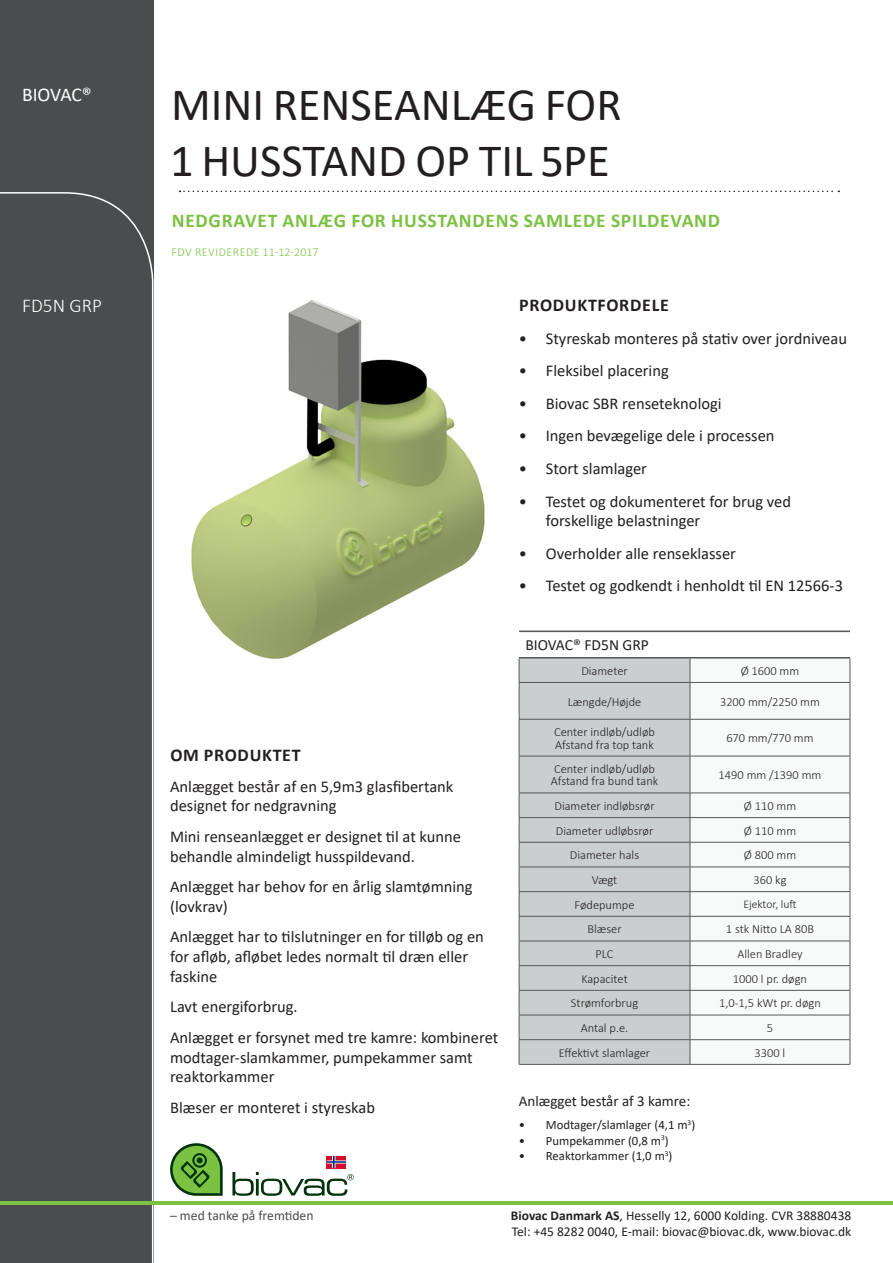
<style>
.page{position:relative;width:893px;height:1263px;background:#fff}
.page>*{position:absolute;margin:0;border:0;box-sizing:border-box;transform-origin:0 0}
.Tittel{font:46.5px "Calibri";color:#231f20}
.Underoverskrift_BOLD{font:700 19.5px "Calibri";letter-spacing:.04em;color:#7bc142}
.t1{font:19.5px "Calibri";letter-spacing:-.01em;color:#fff}
.t2{font:300 19.5px "Calibri";color:#fff}
.t3{font:700 18px "Calibri";letter-spacing:.04em;color:#231f20}
.t4{font:16.5px/19.8px "Calibri";color:#231f20}
.Mellomtittel{font:15.6px "Calibri";color:#231f20}
.t5{font:15px "Calibri";color:#231f20}
.t6{font:13.65px "Calibri";color:#4b4c4d}
.t7{font:13.5px "Calibri";color:#231f20}
.t8{font:12.75px "Calibri";color:#231f20}
.t9{font:300 12.45px "Calibri";color:#231f20}
.Underoverskrift_BOLD-2{font:300 12px "Calibri";letter-spacing:.04em;color:#7bc142}
.t10{font:300 11.7px "Calibri";color:#231f20}
.s1{font-weight:700}
</style>
<div class="page">
<div style="left:0;top:0;width:153px;height:1263px;background:#4b4c4d"></div>
<svg style="left:0;top:191px;width:154px;height:1072px"></svg>
<svg style="left:179px;top:191px;width:660px;height:1px"></svg>
<div style="left:520px;top:658px;width:170px;height:406px;background:#cbcecf"></div>
<svg style="left:691px;top:658px;width:159px;height:406px"></svg>
<svg style="left:519px;top:658px;width:1px;height:24px"></svg>
<svg style="left:690px;top:658px;width:1px;height:24px"></svg>
<svg style="left:850px;top:658px;width:1px;height:24px"></svg>
<hr style="left:519px;top:682px;width:171px;height:1px;background:#57585a">
<hr style="left:519px;top:683px;width:1px;height:36px;background:#57585a">
<hr style="left:690px;top:682px;width:160px;height:1px;background:#57585a">
<hr style="left:690px;top:683px;width:1px;height:36px;background:#57585a">
<hr style="left:850px;top:683px;width:1px;height:36px;background:#57585a">
<hr style="left:519px;top:719px;width:171px;height:1px;background:#57585a">
<hr style="left:519px;top:719px;width:1px;height:37px;background:#57585a">
<hr style="left:690px;top:719px;width:160px;height:1px;background:#57585a">
<hr style="left:690px;top:719px;width:1px;height:37px;background:#57585a">
<hr style="left:850px;top:719px;width:1px;height:37px;background:#57585a">
<hr style="left:519px;top:756px;width:171px;height:1px;background:#57585a">
<hr style="left:519px;top:756px;width:1px;height:37px;background:#57585a">
<hr style="left:690px;top:756px;width:160px;height:1px;background:#57585a">
<hr style="left:690px;top:756px;width:1px;height:37px;background:#57585a">
<hr style="left:850px;top:756px;width:1px;height:37px;background:#57585a">
<hr style="left:519px;top:793px;width:171px;height:1px;background:#57585a">
<hr style="left:690px;top:793px;width:160px;height:1px;background:#57585a">
<hr style="left:519px;top:817px;width:171px;height:1px;background:#57585a">
<hr style="left:690px;top:817px;width:160px;height:1px;background:#57585a">
<hr style="left:519px;top:842px;width:171px;height:1px;background:#57585a">
<hr style="left:690px;top:842px;width:160px;height:1px;background:#57585a">
<hr style="left:519px;top:867px;width:171px;height:1px;background:#57585a">
<hr style="left:690px;top:867px;width:160px;height:1px;background:#57585a">
<hr style="left:519px;top:891px;width:171px;height:1px;background:#57585a">
<hr style="left:690px;top:891px;width:160px;height:1px;background:#57585a">
<hr style="left:519px;top:916px;width:171px;height:1px;background:#57585a">
<hr style="left:690px;top:916px;width:160px;height:1px;background:#57585a">
<hr style="left:519px;top:941px;width:171px;height:1px;background:#57585a">
<hr style="left:690px;top:941px;width:160px;height:1px;background:#57585a">
<hr style="left:519px;top:965px;width:171px;height:1px;background:#57585a">
<hr style="left:690px;top:965px;width:160px;height:1px;background:#57585a">
<hr style="left:519px;top:990px;width:171px;height:1px;background:#57585a">
<hr style="left:690px;top:990px;width:160px;height:1px;background:#57585a">
<hr style="left:519px;top:1015px;width:171px;height:1px;background:#57585a">
<hr style="left:690px;top:1015px;width:160px;height:1px;background:#57585a">
<hr style="left:519px;top:1039px;width:171px;height:1px;background:#57585a">
<svg style="left:519px;top:793px;width:1px;height:271px"></svg>
<hr style="left:690px;top:1039px;width:160px;height:1px;background:#57585a">
<svg style="left:690px;top:793px;width:1px;height:271px"></svg>
<svg style="left:850px;top:793px;width:1px;height:271px"></svg>
<hr style="left:519px;top:1064px;width:171px;height:1px;background:#57585a">
<hr style="left:690px;top:1064px;width:160px;height:1px;background:#57585a">
<hr style="left:519px;top:630px;width:171px;height:2px;background:#57585a">
<hr style="left:690px;top:630px;width:160px;height:2px;background:#57585a">
<hr style="left:519px;top:657px;width:171px;height:1px;background:#57585a">
<hr style="left:690px;top:657px;width:160px;height:1px;background:#57585a">
<hr style="left:0;top:1201px;width:893px;height:3px;background:#7bc142">
<svg style="left:170px;top:1143px;width:53px;height:53px"></svg>
<svg style="left:232px;top:1156px;width:122px;height:40px"></svg>
<img style="left:191px;top:300px;width:294px;height:359px">
<p class="t1" style="left:22px;top:81px;width:71px">BIOVAC®</p>
<p class="t2" style="left:22px;top:294px;width:82px">FD5N GRP</p>
<p class="Tittel" style="left:171px;top:72px;width:452px">MINI RENSEANLÆG FOR</p>
<p class="Tittel" style="left:170px;top:128px;width:441px">1 HUSSTAND OP TIL 5PE</p>
<p class="Underoverskrift_BOLD" style="left:172px;top:207px;width:550px">NEDGRAVET ANLÆG FOR HUSSTANDENS SAMLEDE SPILDEVAND</p>
<p class="Underoverskrift_BOLD-2" style="left:172px;top:244px;width:149px">FDV REVIDEREDE 11-12-2017</p>
<p class="t3" style="left:170px;top:742px;width:132px">OM PRODUKTET</p>
<p class="t4" style="left:170px;top:776px;width:285px">Anlægget består af en 5,9m3 glasfibertank designet for nedgravning</p>
<p class="t4" style="left:170px;top:826px;width:293px">Mini renseanlægget er designet til at kunne behandle almindeligt husspildevand.</p>
<p class="t4" style="left:170px;top:876px;width:304px">Anlægget har behov for en årlig slamtømning (lovkrav)</p>
<p class="t4" style="left:170px;top:926px;width:315px">Anlægget har to tilslutninger en for tilløb og en for afløb, afløbet ledes normalt til dræn eller faskine</p>
<p class="t4" style="left:170px;top:996px;width:129px">Lavt energiforbrug.</p>
<p class="t4" style="left:170px;top:1027px;width:330px">Anlægget er forsynet med tre kamre: kombineret modtager-slamkammer, pumpekammer samt reaktorkammer</p>
<p class="t4" style="left:170px;top:1097px;width:206px">Blæser er monteret i styreskab</p>
<p class="t3" style="left:519px;top:292px;width:151px">PRODUKTFORDELE</p>
<p class="t4" style="left:519px;top:328px;width:330px">• Styreskab monteres på stativ over jordniveau</p>
<p class="t4" style="left:519px;top:360px;width:152px">• Fleksibel placering</p>
<p class="t4" style="left:519px;top:393px;width:204px">• Biovac SBR renseteknologi</p>
<p class="t4" style="left:519px;top:426px;width:257px">• Ingen bevægelige dele i processen</p>
<p class="t4" style="left:519px;top:458px;width:130px">• Stort slamlager</p>
<p class="t4" style="left:546px;top:491px;width:247px;text-indent:-27px">• Testet og dokumenteret for brug ved forskellige belastninger</p>
<p class="t4" style="left:519px;top:543px;width:219px">• Overholder alle renseklasser</p>
<p class="t4" style="left:519px;top:576px;width:326px">• Testet og godkendt i henholdt til EN 12566-3</p>
<p class="Mellomtittel" style="left:525px;top:634px;width:125px">BIOVAC® FD5N GRP</p>
<p class="t9" style="left:581px;top:663px;width:48px">Diameter</p>
<p class="t9" style="left:741px;top:663px;width:60px">Ø 1600 mm</p>
<p class="t9" style="left:568px;top:694px;width:75px">Længde/Højde</p>
<p class="t9" style="left:720px;top:694px;width:101px">3200 mm/2250 mm</p>
<p class="t9" style="left:554px;top:724px;width:102px">Center indløb/udløb</p>
<p class="t9" style="left:555px;top:737px;width:100px">Afstand fra top tank</p>
<p class="t9" style="left:726px;top:730px;width:89px">670 mm/770 mm</p>
<p class="t9" style="left:554px;top:761px;width:102px">Center indløb/udløb</p>
<p class="t9" style="left:551px;top:773px;width:109px">Afstand fra bund tank</p>
<p class="t9" style="left:719px;top:767px;width:104px">1490 mm /1390 mm</p>
<p class="t9" style="left:554px;top:798px;width:102px">Diameter indløbsrør</p>
<p class="t9" style="left:744px;top:798px;width:54px">Ø 110 mm</p>
<p class="t9" style="left:556px;top:823px;width:99px">Diameter udløbsrør</p>
<p class="t9" style="left:744px;top:823px;width:54px">Ø 110 mm</p>
<p class="t9" style="left:570px;top:847px;width:71px">Diameter hals</p>
<p class="t9" style="left:744px;top:847px;width:54px">Ø 800 mm</p>
<p class="t9" style="left:592px;top:872px;width:27px">Vægt</p>
<p class="t9" style="left:753px;top:872px;width:35px">360 kg</p>
<p class="t9" style="left:575px;top:897px;width:61px">Fødepumpe</p>
<p class="t10" style="left:743px;top:897px;width:55px">Ejektor, luft</p>
<p class="t9" style="left:587px;top:921px;width:36px">Blæser</p>
<p class="t9" style="left:726px;top:921px;width:90px">1 stk Nitto LA 80B</p>
<p class="t9" style="left:595px;top:946px;width:20px">PLC</p>
<p class="t9" style="left:737px;top:946px;width:67px">Allen Bradley</p>
<p class="t9" style="left:581px;top:971px;width:48px">Kapacitet</p>
<p class="t9" style="left:733px;top:971px;width:76px">1000 l pr. døgn</p>
<p class="t9" style="left:571px;top:995px;width:69px">Strømforbrug</p>
<p class="t9" style="left:719px;top:995px;width:103px">1,0-1,5 kWt pr. døgn</p>
<p class="t9" style="left:581px;top:1020px;width:49px">Antal p.e.</p>
<p class="t9" style="left:767px;top:1020px;width:8px">5</p>
<p class="t9" style="left:559px;top:1045px;width:93px">Effektivt slamlager</p>
<p class="t9" style="left:755px;top:1045px;width:32px">3300 l</p>
<p class="t5" style="left:519px;top:1090px;width:173px">Anlægget består af 3 kamre:</p>
<p class="t8" style="left:519px;top:1116px;width:178px">• Modtager/slamlager (4,1 m<sup>3</sup>)</p>
<p class="t8" style="left:519px;top:1131px;width:151px">• Pumpekammer (0,8 m<sup>3</sup>)</p>
<p class="t8" style="left:519px;top:1147px;width:155px">• Reaktorkammer (1,0 m<sup>3</sup>)</p>
<p class="t6" style="left:170px;top:1206px;width:145px">– med tanke på fremtiden</p>
<p class="t7" style="left:511px;top:1206px;width:342px"><span class="s1">Biovac Danmark AS</span>, Hesselly 12, 6000 Kolding. CVR 38880438</p>
<p class="t7" style="left:512px;top:1222px;width:341px">Tel: +45 8282 0040, E-mail: biovac@biovac.dk, www.biovac.dk</p>
</div>
